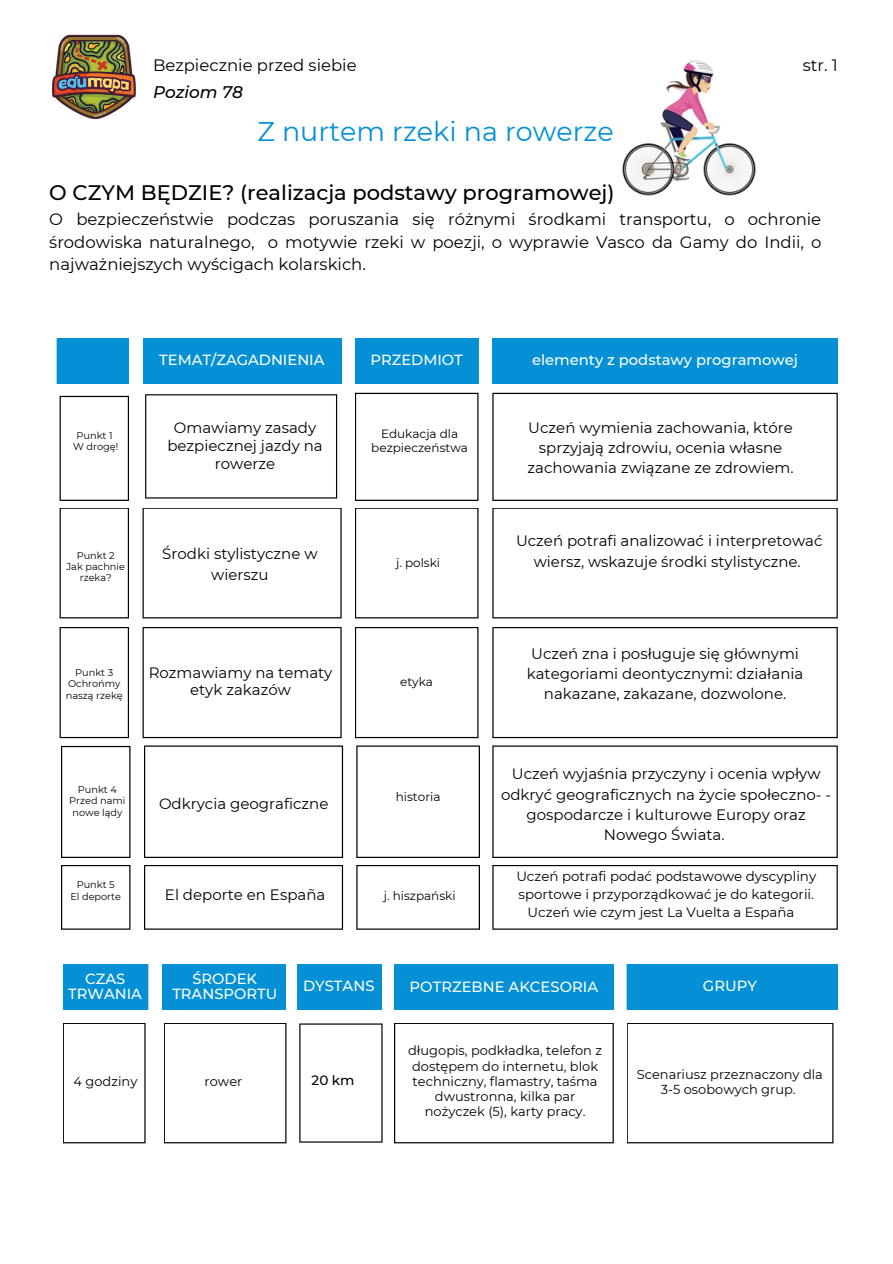
<style>
.page{position:relative;width:893px;height:1264px;background:#fff}
.page>*{position:absolute;margin:0;border:0;box-sizing:border-box;transform-origin:0 0}
.t1{font:27px "Montserrat";color:#0490d4}
.t2{font:500 21px "Montserrat";color:#000}
.t3{font:italic 500 16.8px "Montserrat";color:#000}
.t4{font:16.5px/22.5px "Montserrat";color:#000;text-align:justify}
.t5{font:15px/20.2px "Montserrat";color:#000;text-align:center}
.t6{font:500 14.7px/15.8px "Montserrat";color:#fff;text-align:center}
.t7{font:500 13.5px "Montserrat";color:#000}
.t8{font:13.35px "Montserrat";color:#000}
.t9{font:12.9px/15.1px "Montserrat";color:#000;text-align:center}
.t10{font:12px/14px "Montserrat";color:#000;text-align:center}
.t11{font:9.75px/11.4px "Montserrat";color:#000;text-align:center}
</style>
<div class="page">
<div style="left:57px;top:338px;width:72px;height:46px;background:#0490d4"></div>
<div style="left:355px;top:338px;width:123px;height:46px;background:#0490d4"></div>
<div style="left:143px;top:338px;width:198px;height:46px;background:#0490d4"></div>
<div style="left:492px;top:338px;width:345px;height:46px;background:#0490d4"></div>
<svg style="left:145px;top:394px;width:192px;height:104px"></svg>
<svg style="left:142px;top:508px;width:199px;height:110px"></svg>
<svg style="left:142px;top:627px;width:199px;height:111px"></svg>
<svg style="left:144px;top:745px;width:199px;height:113px"></svg>
<svg style="left:355px;top:393px;width:123px;height:108px"></svg>
<svg style="left:355px;top:508px;width:123px;height:110px"></svg>
<svg style="left:355px;top:627px;width:123px;height:111px"></svg>
<svg style="left:356px;top:745px;width:124px;height:113px"></svg>
<svg style="left:492px;top:393px;width:345px;height:108px"></svg>
<svg style="left:492px;top:508px;width:345px;height:110px"></svg>
<svg style="left:492px;top:627px;width:345px;height:111px"></svg>
<svg style="left:492px;top:745px;width:345px;height:113px"></svg>
<svg style="left:60px;top:396px;width:69px;height:105px"></svg>
<svg style="left:60px;top:508px;width:69px;height:110px"></svg>
<svg style="left:60px;top:627px;width:69px;height:111px"></svg>
<svg style="left:61px;top:746px;width:69px;height:112px"></svg>
<img style="left:52px;top:34px;width:84px;height:86px">
<svg style="left:492px;top:865px;width:345px;height:64px"></svg>
<svg style="left:144px;top:865px;width:199px;height:64px"></svg>
<svg style="left:356px;top:865px;width:124px;height:64px"></svg>
<svg style="left:61px;top:865px;width:69px;height:64px"></svg>
<div style="left:162px;top:964px;width:124px;height:45px;background:#0490d4"></div>
<div style="left:63px;top:964px;width:85px;height:45px;background:#0490d4"></div>
<div style="left:297px;top:964px;width:84px;height:45px;background:#0490d4"></div>
<div style="left:394px;top:964px;width:219px;height:45px;background:#0490d4"></div>
<div style="left:626px;top:964px;width:211px;height:45px;background:#0490d4"></div>
<svg style="left:63px;top:1023px;width:82px;height:120px"></svg>
<svg style="left:164px;top:1023px;width:122px;height:120px"></svg>
<svg style="left:299px;top:1023px;width:83px;height:119px"></svg>
<svg style="left:627px;top:1023px;width:206px;height:120px"></svg>
<svg style="left:394px;top:1023px;width:219px;height:120px"></svg>
<img style="left:622px;top:60px;width:134px;height:136px">
<p class="t4" style="left:153px;top:53px;width:205px">Bezpiecznie przed siebie</p>
<p class="t3" style="left:153px;top:82px;width:92px">Poziom 78</p>
<p class="t1" style="left:257px;top:115px;width:358px">Z nurtem rzeki na rowerze</p>
<p class="t4" style="left:802px;top:53px;width:37px">str. 1</p>
<p class="t2" style="left:49px;top:180px;width:566px">O CZYM BĘDZIE? (realizacja podstawy programowej)</p>
<p class="t4" style="left:49px;top:208px;width:773px">O bezpieczeństwie podczas poruszania się różnymi środkami transportu, o ochronie środowiska naturalnego, o motywie rzeki w poezji, o wyprawie Vasco da Gamy do Indii, o najważniejszych wyścigach kolarskich.</p>
<p class="t11" style="left:76px;top:429px;width:38px">Punkt 1</p>
<p class="t11" style="left:73px;top:441px;width:47px">W drogę!</p>
<p class="t11" style="left:77px;top:549px;width:40px">Punkt 2</p>
<p class="t11" style="left:66px;top:560px;width:60px">Jak pachnie rzeka?</p>
<p class="t6" style="left:159px;top:352px;width:167px">TEMAT/ZAGADNIENIA</p>
<p class="t6" style="left:370px;top:352px;width:94px">PRZEDMIOT</p>
<p class="t6" style="left:532px;top:351px;width:267px">elementy z podstawy programowej</p>
<p class="t5" style="left:167px;top:418px;width:157px;line-height:18px">Omawiamy zasady bezpiecznej jazdy na rowerze</p>
<p class="t10" style="left:371px;top:426px;width:98px">Edukacja dla bezpieczeństwa</p>
<p class="t5" style="left:527px;top:417px;width:267px">Uczeń wymienia zachowania, które sprzyjają zdrowiu, ocenia własne zachowania związane ze zdrowiem.</p>
<p class="t5" style="left:162px;top:544px;width:157px">Środki stylistyczne w wierszu</p>
<p class="t5" style="left:516px;top:531px;width:308px">Uczeń potrafi analizować i interpretować wiersz, wskazuje środki stylistyczne.</p>
<p class="t10" style="left:396px;top:555px;width:46px">j. polski</p>
<p class="t11" style="left:75px;top:667px;width:40px">Punkt 3</p>
<p class="t11" style="left:66px;top:678px;width:58px;text-align:left">Ochrońmy naszą rzekę</p>
<p class="t5" style="left:149px;top:664px;width:185px;line-height:16.8px">Rozmawiamy na tematy etyk zakazów</p>
<p class="t10" style="left:400px;top:674px;width:34px">etyka</p>
<p class="t5" style="left:526px;top:643px;width:278px">Uczeń zna i posługuje się głównymi kategoriami deontycznymi: działania nakazane, zakazane, dozwolone.</p>
<p class="t11" style="left:78px;top:783px;width:40px">Punkt 4</p>
<p class="t11" style="left:69px;top:795px;width:58px">Przed nami nowe lądy</p>
<p class="t11" style="left:77px;top:879px;width:40px">Punkt 5</p>
<p class="t11" style="left:70px;top:890px;width:52px">El deporte</p>
<p class="t5" style="left:159px;top:793px;width:171px">Odkrycia geograficzne</p>
<p class="t5" style="left:165px;top:884px;width:162px">El deporte en España</p>
<p class="t10" style="left:396px;top:790px;width:46px">historia</p>
<p class="t10" style="left:383px;top:889px;width:73px">j. hiszpański</p>
<p class="t5" style="left:501px;top:764px;width:332px">Uczeń wyjaśnia przyczyny i ocenia wpływ odkryć geograficznych na życie społeczno- - gospodarcze i kulturowe Europy oraz Nowego Świata.</p>
<p class="t8" style="left:516px;top:867px;width:301px">Uczeń potrafi podać podstawowe dyscypliny</p>
<p class="t8" style="left:518px;top:885px;width:297px">sportowe i przyporządkować je do kategorii.</p>
<p class="t8" style="left:527px;top:903px;width:268px">Uczeń wie czym jest La Vuelta a España</p>
<p class="t6" style="left:68px;top:970px;width:75px">CZAS<br>TRWANIA</p>
<p class="t6" style="left:192px;top:970px;width:66px">ŚRODEK</p>
<p class="t6" style="left:172px;top:986px;width:106px">TRANSPORTU</p>
<p class="t6" style="left:303px;top:978px;width:73px">DYSTANS</p>
<p class="t6" style="left:409px;top:978px;width:190px">POTRZEBNE AKCESORIA</p>
<p class="t6" style="left:703px;top:978px;width:55px">GRUPY</p>
<p class="t9" style="left:408px;top:1043px;width:195px">długopis, podkładka, telefon z dostępem do internetu, blok techniczny, flamastry, taśma dwustronna, kilka par nożyczek (5), karty pracy.</p>
<p class="t9" style="left:74px;top:1073px;width:65px">4 godziny</p>
<p class="t9" style="left:204px;top:1073px;width:39px">rower</p>
<p class="t9" style="left:636px;top:1066px;width:187px">Scenariusz przeznaczony dla<br>3-5 osobowych grup.</p>
<p class="t7" style="left:311px;top:1071px;width:44px">20 km</p>
</div>
